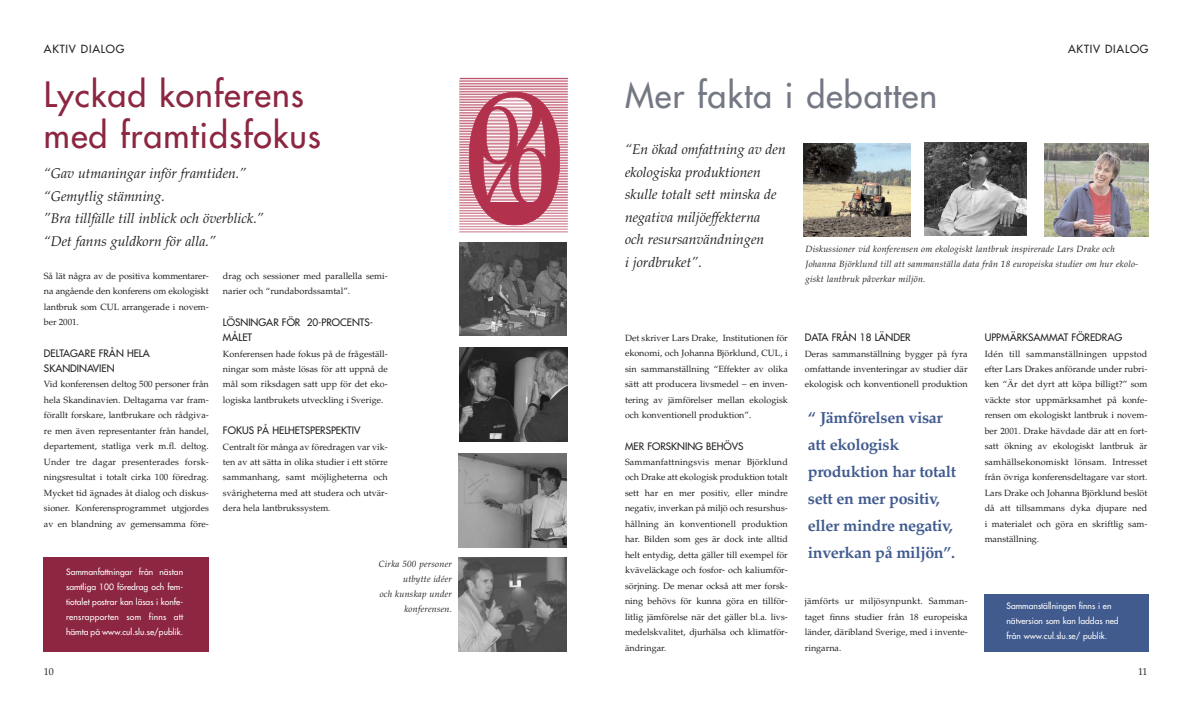
<style>
.page{position:relative;width:1190px;height:708px;background:#fff}
.page>*{position:absolute;margin:0;border:0;box-sizing:border-box;transform-origin:0 0}
.t1{font:34px/41px "Futura";letter-spacing:.03em;color:#8c2641}
.t2{font:34px "Futura";letter-spacing:.03em;color:#737884}
.t3{font:700 16px/27px "Palatino";letter-spacing:-.02em;color:#415b8f}
.t4{font:italic 14px/22.5px "Palatino";color:#231f20}
.t5{font:11px "Futura";letter-spacing:.07em;color:#231f20}
.t6{font:10px/15.5px "Futura";color:#231f20}
.t7{font:10px "Palatino";color:#231f20}
.t8{font:9px/15.5px "Palatino";color:#231f20;text-align:justify}
.t9{font:italic 9px/15px "Palatino";letter-spacing:.025em;color:#231f20;text-align:right}
.t10{font:8.5px/15px "Futura";color:#fff;text-align:justify}
.s1{color:#fff}
</style>
<div class="page">
<img style="left:459px;top:242px;width:108px;height:94px">
<img style="left:459px;top:558px;width:108px;height:93px">
<img style="left:460px;top:348px;width:108px;height:94px">
<svg style="left:460px;top:78px;width:107px;height:154px"></svg>
<img style="left:925px;top:143px;width:102px;height:93px">
<img style="left:804px;top:143px;width:106px;height:94px">
<img style="left:1044px;top:143px;width:105px;height:94px">
<img style="left:459px;top:454px;width:108px;height:93px">
<div style="left:43px;top:557px;width:166px;height:95px;background:#8c2641"></div>
<div style="left:984px;top:595px;width:164px;height:57px;background:#415b8f"></div>
<p class="t5" style="left:44px;top:44px;width:82px">AKTIV DIALOG</p>
<h1 class="t1" style="left:44px;top:77px;width:278px">Lyckad konferens med framtidsfokus</h1>
<h3 class="t4" style="left:44px;top:164px;width:221px">“Gav utmaningar inför framtiden.” “Gemytlig stämning.<br>”Bra tillfälle till inblick och överblick.” “Det fanns guldkorn för alla.”</h3>
<p class="t8" style="left:44px;top:269px;width:166px">Så lät några av de positiva kommentarer&shy;na angående den konferens om ekologiskt lantbruk som CUL arrangerade i novem&shy;ber 2001.</p>
<p class="t6" style="left:44px;top:346px;width:107px">DELTAGARE FRÅN HELA<br>SKANDINAVIEN</p>
<p class="t8" style="left:44px;top:378px;width:166px">Vid konferensen deltog 500 personer från hela Skandinavien. Deltagarna var fram&shy;förallt forskare, lantbrukare och rådgiva&shy;re men även representanter från handel, departement, statliga verk m.fl. deltog.<br>Under tre dagar presenterades forsk&shy;ningsresultat i totalt cirka 100 föredrag.<br>Mycket tid ägnades åt dialog och diskus&shy;sioner. Konferensprogrammet utgjordes av en blandning av gemensamma före-</p>
<p class="t10" style="left:66px;top:565px;width:119px">Sammanfattningar från nästan samtliga 100 föredrag och fem&shy;tiotalet postrar kan läsas i konfe&shy;rensrapporten som finns att hämta på www.cul.slu.se/publik.</p>
<p class="t8" style="left:223px;top:269px;width:166px">drag och sessioner med parallella semi&shy;narier och “rundabordssamtal”.</p>
<p class="t6" style="left:223px;top:315px;width:152px">LÖSNINGAR FÖR 20-PROCENTS-<br>MÅLET</p>
<p class="t8" style="left:223px;top:347px;width:166px">Konferensen hade fokus på de frågeställ&shy;ningar som måste lösas för att uppnå de mål som riksdagen satt upp för det eko&shy;logiska lantbrukets utveckling i Sverige.</p>
<p class="t6" style="left:223px;top:423px;width:139px">FOKUS PÅ HELHETSPERSPEKTIV</p>
<p class="t8" style="left:223px;top:440px;width:166px">Centralt för många av föredragen var vik&shy;ten av att sätta in olika studier i ett större sammanhang, samt möjligheterna och svårigheterna med att studera och utvär&shy;dera hela lantbrukssystem.</p>
<p class="t9" style="left:379px;top:557px;width:75px">Cirka 500 personer utbytte idéer<br>och kunskap under konferensen.</p>
<h1 class="t2" style="left:625px;top:78px;width:314px">Mer fakta i debatten</h1>
<p class="t5" style="left:1068px;top:44px;width:82px">AKTIV DIALOG</p>
<h3 class="t4" style="left:625px;top:140px;width:162px">“En ökad omfattning av den ekologiska produktionen skulle totalt sett minska de negativa miljöeffekterna<br>och resursanvändningen<br>i jordbruket”.</h3>
<p class="t9" style="left:805px;top:242px;width:334px;text-align:left">Diskussioner vid konferensen om ekologiskt lantbruk inspirerade Lars Drake och<br>Johanna Björklund till att sammanställa data från 18 europeiska studier om hur ekolo&shy;giskt lantbruk påverkar miljön.</p>
<p class="t8" style="left:625px;top:331px;width:164px">Det skriver Lars Drake, Institutionen för ekonomi, och Johanna Björklund, CUL, i sin sammanställning “Effekter av olika sätt att producera livsmedel – en inven&shy;tering av jämförelser mellan ekologisk och konventionell produktion”.</p>
<p class="t6" style="left:625px;top:439px;width:120px">MER FORSKNING BEHÖVS</p>
<p class="t8" style="left:625px;top:455px;width:164px">Sammanfattningsvis menar Björklund och Drake att ekologisk produktion totalt sett har en mer positiv, eller mindre negativ, inverkan på miljö och resurshus&shy;hållning än konventionell produktion har. Bilden som ges är dock inte alltid helt entydig, detta gäller till exempel för kväveläckage och fosfor- och kaliumför&shy;sörjning. De menar också att mer forsk&shy;ning behövs för kunna göra en tillför&shy;litlig jämförelse när det gäller bl.a. livs&shy;medelskvalitet, djurhälsa och klimatför&shy;ändringar.</p>
<p class="t6" style="left:805px;top:330px;width:107px">DATA FRÅN 18 LÄNDER</p>
<p class="t8" style="left:805px;top:347px;width:164px">Deras sammanställning bygger på fyra omfattande inventeringar av studier där ekologisk och konventionell produktion</p>
<h2 class="t3" style="left:808px;top:406px;width:156px">“ Jämförelsen visar att ekologisk produktion har totalt sett en mer positiv, eller mindre negativ, inverkan på miljön”.<span class="s1">”</span></h2>
<p class="t8" style="left:805px;top:595px;width:164px">jämförts ur miljösynpunkt. Samman&shy;taget finns studier från 18 europeiska länder, däribland Sverige, med i invente&shy;ringarna.</p>
<p class="t6" style="left:985px;top:330px;width:139px">UPPMÄRKSAMMAT FÖREDRAG</p>
<p class="t8" style="left:985px;top:347px;width:164px">Idén till sammanställningen uppstod efter Lars Drakes anförande under rubri&shy;ken “Är det dyrt att köpa billigt?” som väckte stor uppmärksamhet på konfe&shy;rensen om ekologiskt lantbruk i novem&shy;ber 2001. Drake hävdade där att en fort&shy;satt ökning av ekologiskt lantbruk är samhällsekonomiskt lönsam. Intresset från övriga konferensdeltagare var stort.<br>Lars Drake och Johanna Björklund beslöt då att tillsammans dyka djupare ned i materialet och göra en skriftlig sam&shy;manställning.</p>
<p class="t10" style="left:1007px;top:599px;width:114px;text-align:left">Sammanställningen finns i en nätversion som kan laddas ned från www.cul.slu.se/ publik.</p>
<p class="t7" style="left:44px;top:668px;width:11px">10</p>
<p class="t7" style="left:1138px;top:668px;width:11px">11</p>
</div>
